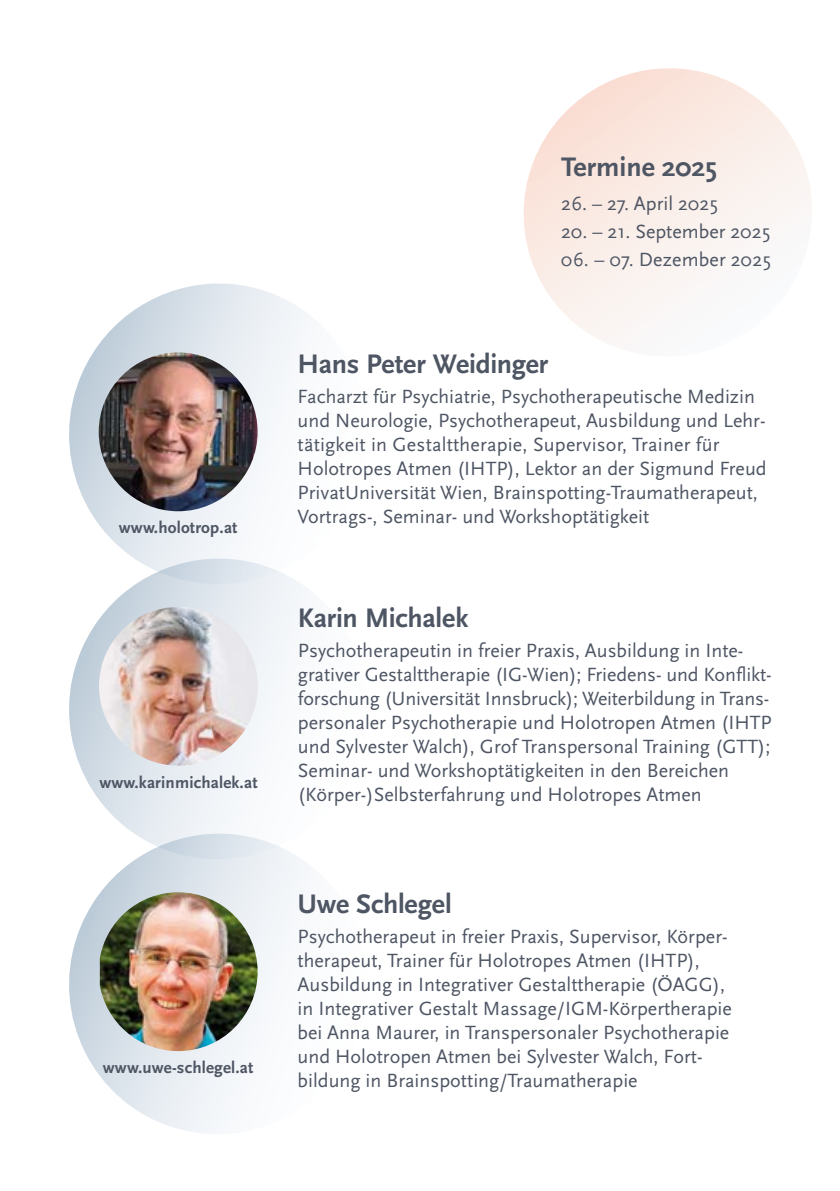
<style>
.page{position:relative;width:840px;height:1191px;background:#fff}
.page>*{position:absolute;margin:0;border:0;box-sizing:border-box;transform-origin:0 0}
.t1{font:700 28px "Scala Sans Pro";letter-spacing:-.01em;color:#4e5563}
.t2{font:20px/24px "Scala Sans Pro";color:#4e5563}
.t3{font:700 17px "Scala Sans Pro";letter-spacing:.01em;color:#4e5563}
</style>
<div class="page">
<svg style="left:69px;top:283px;width:238px;height:275px"></svg>
<svg style="left:69px;top:558px;width:238px;height:275px"></svg>
<svg style="left:69px;top:833px;width:238px;height:301px"></svg>
<svg style="left:523px;top:68px;width:288px;height:275px"></svg>
<img style="left:99px;top:352px;width:158px;height:159px;border-radius:79px">
<img style="left:99px;top:607px;width:159px;height:158px;border-radius:79px">
<img style="left:100px;top:892px;width:157px;height:159px">
<p class="t3" style="left:119px;top:518px;width:120px">www.holotrop.at</p>
<p class="t3" style="left:99px;top:772px;width:160px">www.karinmichalek.at</p>
<p class="t3" style="left:103px;top:1057px;width:152px">www.uwe-schlegel.at</p>
<h1 class="t1" style="left:561px;top:150px;width:157px">Termine 2025</h1>
<p class="t2" style="left:561px;top:191px;width:158px">26. – 27. April 2025</p>
<p class="t2" style="left:561px;top:219px;width:210px">20. – 21. September 2025</p>
<p class="t2" style="left:561px;top:247px;width:211px">06. – 07. Dezember 2025</p>
<h1 class="t1" style="left:297px;top:348px;width:252px">Hans Peter Weidinger</h1>
<p class="t2" style="left:297px;top:384px;width:470px">Facharzt für Psychiatrie, Psychotherapeutische Medizin und Neurologie, Psychotherapeut, Ausbildung und Lehr&shy;tätigkeit in Gestalttherapie, Supervisor, Trainer für Holotropes Atmen (IHTP), Lektor an der Sigmund Freud PrivatUniversität Wien, Brainspotting-Traumatherapeut, Vortrags-, Seminar- und Workshoptätigkeit</p>
<h1 class="t1" style="left:298px;top:602px;width:172px">Karin Michalek</h1>
<p class="t2" style="left:298px;top:639px;width:475px">Psychotherapeutin in freier Praxis, Ausbildung in Inte&shy;grativer Gestalttherapie (IG-Wien); Friedens- und Konflikt&shy;forschung (Universität Innsbruck); Weiterbildung in Trans&shy;personaler Psychotherapie und Holotropen Atmen (IHTP und Sylvester Walch), Grof Transpersonal Training (GTT); Seminar- und Workshoptätigkeiten in den Bereichen (Körper-)Selbsterfahrung und Holotropes Atmen</p>
<h1 class="t1" style="left:297px;top:887px;width:155px">Uwe Schlegel</h1>
<p class="t2" style="left:297px;top:924px;width:435px">Psychotherapeut in freier Praxis, Supervisor, Körper&shy;therapeut, Trainer fü r Holotropes Atmen (IHTP), Ausbildung in Integrativer Gestalttherapie (ÖAGG), in Integrativer Gestalt Massage/IGM-Körpertherapie bei Anna Maurer, in Transpersonaler Psychotherapie und Holotropen Atmen bei Sylvester Walch, Fort&shy;bildung in Brainspotting/Traumatherapie</p>
</div>
